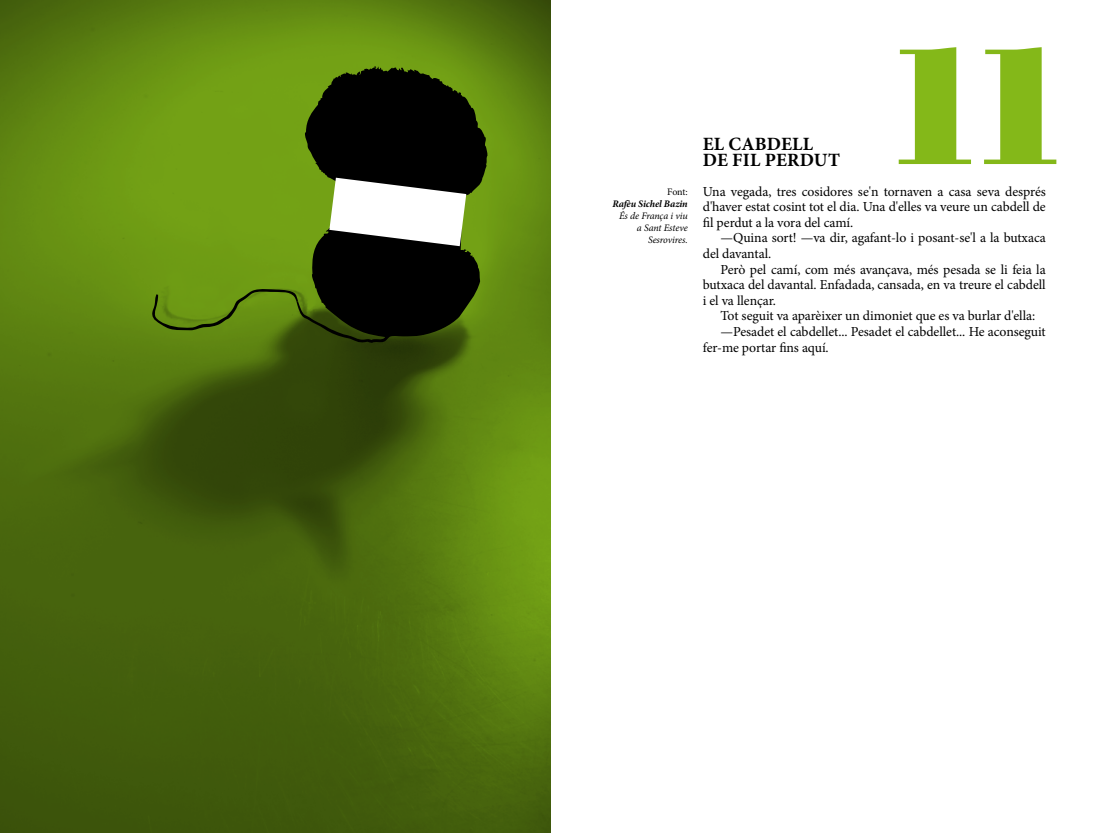
<style>
.page{position:relative;width:1099px;height:833px;background:#fff}
.page>*{position:absolute;margin:0;border:0;box-sizing:border-box;transform-origin:0 0}
.t1{font:165px "Bodoni Poster";color:#84b819}
.t2{font:700 18.75px/16.2px "Minion Pro";letter-spacing:.01em;color:#000}
.t3{font:13.75px/15.6px "Minion Pro";letter-spacing:-.005em;color:#000}
.t4{font:italic 10px/12px "Minion Pro";letter-spacing:-.015em;color:#000;text-align:right}
.t5{font:italic 700 10px "Minion Pro";letter-spacing:-.01em;color:#000}
.t6{font:10px "Minion Pro";color:#000}
</style>
<div class="page">
<img style="left:0;top:0;width:550px;height:833px">
<svg style="left:296px;top:66px;width:191px;height:277px;background:#1f2c05"></svg>
<svg style="left:152px;top:288px;width:146px;height:43px;background:#5f8611"></svg>
<svg style="left:329px;top:178px;width:137px;height:68px"></svg>
<p class="t6" style="left:667px;top:185px;width:22px">Font:</p>
<p class="t5" style="left:612px;top:197px;width:77px">Rafèu Sichel Bazin</p>
<p class="t4" style="left:619px;top:210px;width:70px">És de França i viu a Sant Esteve<br>Sesrovires.</p>
<h2 class="t2" style="left:703px;top:135px;width:77px">EL CABDELL<br>DE</h2>
<h2 class="t2" style="left:732px;top:151px;width:21px">FIL</h2>
<h2 class="t2" style="left:764px;top:151px;width:14px">PERDUT</h2>
<h1 class="t1" style="left:880px;top:8px;width:197px">11</h1>
<p class="t3" style="left:702px;top:183px;width:344px">Una vegada, tres cosidores se'n tornaven a casa seva després d'haver estat cosint tot el dia. Una d'elles va veure un cabdell de</p>
<p class="t3" style="left:702px;top:215px;width:152px">fil perdut a la vora del camí.</p>
<p class="t3" style="left:720px;top:230px;width:327px">—Quina sort! —va dir, agafant-lo i posant-se'l a la butxaca</p>
<p class="t3" style="left:702px;top:246px;width:70px">del davantal.</p>
<p class="t3" style="left:720px;top:261px;width:327px">Però pel camí, com més avançava, més pesada se li feia la</p>
<p class="t3" style="left:702px;top:277px;width:344px">butxaca del davantal. Enfadada, cansada, en va treure el cabdell</p>
<p class="t3" style="left:702px;top:293px;width:75px">i el va llençar.</p>
<p class="t3" style="left:720px;top:308px;width:316px">Tot seguit va aparèixer un dimoniet que es va burlar d'ella:</p>
<p class="t3" style="left:720px;top:324px;width:327px">—Pesadet el cabdellet... Pesadet el cabdellet... He aconseguit</p>
<p class="t3" style="left:702px;top:339px;width:127px">fer-me portar fins aquí.</p>
</div>
